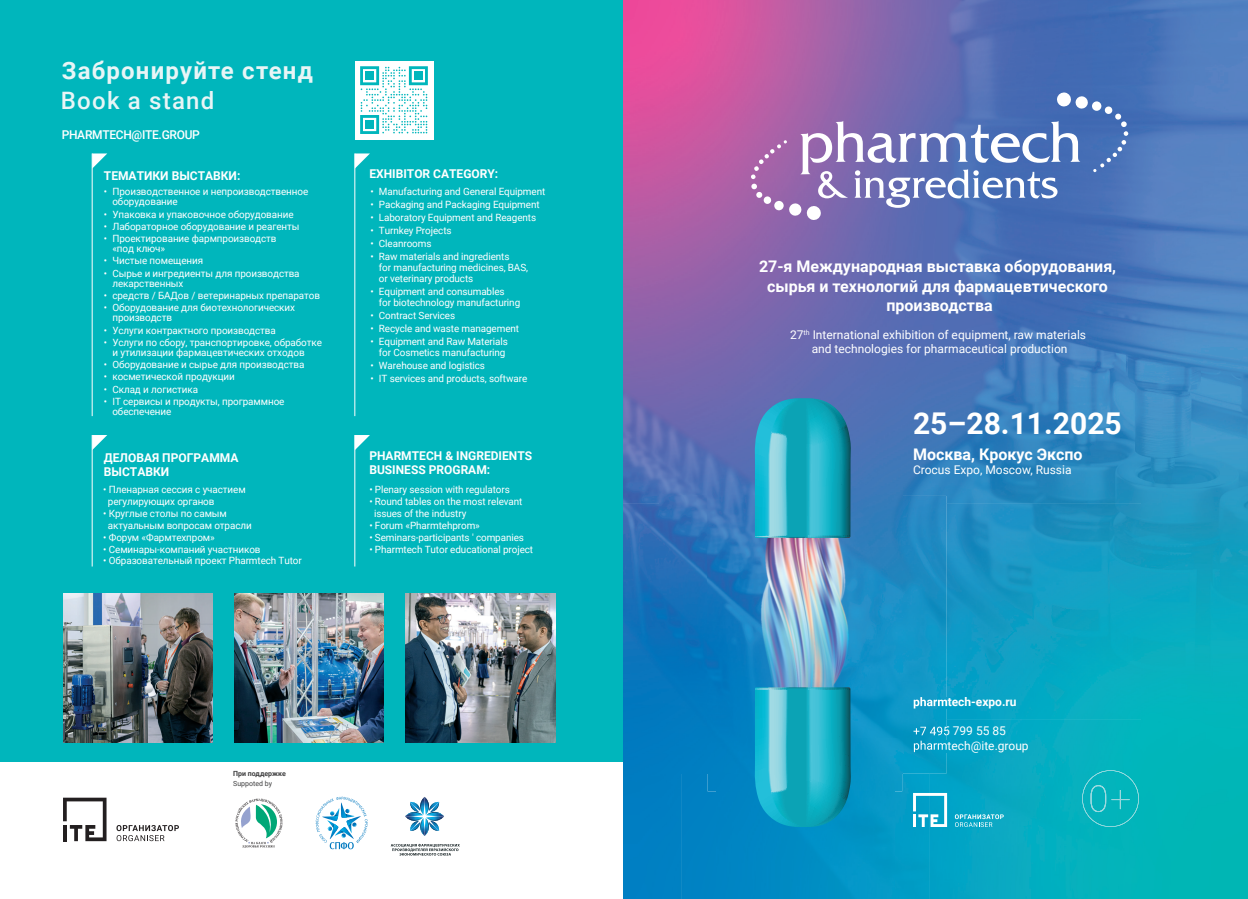
<style>
.page{position:relative;width:1248px;height:899px;background:#fff}
.page>*{position:absolute;margin:0;border:0;box-sizing:border-box;transform-origin:0 0}
.t1{font:700 30px "Roboto";color:#fff}
.t2{font:700 24px "Roboto";letter-spacing:.05em;color:#e8f5f6}
.t3{font:500 24px "Roboto";letter-spacing:.05em;color:#e8f5f6}
.t4{font:700 16px/19.2px "Roboto";color:#fff;text-align:center}
.t5{font:700 12.1px/14.4px "Roboto";color:#fff}
.t6{font:500 12.1px "Roboto";letter-spacing:-.025em;color:#fff}
.t7{font:12px/14.4px "Roboto";color:#fff;text-align:center}
.t8{font:700 12px "Roboto";color:#fff}
.t9{font:10px/10.2px "Roboto";letter-spacing:-.01em;color:#fff}
.t10{font:700 7.1px "Roboto";color:#3e3e3f}
.t11{font:7.1px "Roboto";color:#3e3e3f}
</style>
<div class="page">
<img style="left:622px;top:0;width:625px;height:503px">
<img style="left:622px;top:503px;width:59px;height:396px">
<img style="left:946px;top:503px;width:195px;height:216px">
<img style="left:1141px;top:503px;width:106px;height:396px">
<img style="left:929px;top:719px;width:213px;height:180px">
<div style="left:681px;top:773px;width:35px;height:126px;background:#0081c2"></div>
<img style="left:894px;top:773px;width:35px;height:126px">
<img style="left:716px;top:791px;width:178px;height:108px">
<img style="left:946px;top:697px;width:69px;height:11px">
<img style="left:946px;top:726px;width:59px;height:9px">
<img style="left:946px;top:740px;width:82px;height:12px">
<img style="left:1082px;top:770px;width:56px;height:57px">
<svg style="left:750px;top:92px;width:378px;height:129px;background:#7c7ebb"></svg>
<svg style="left:913px;top:793px;width:34px;height:34px"></svg>
<svg style="left:954px;top:814px;width:49px;height:13px"></svg>
<img style="left:707px;top:478px;width:195px;height:313px">
<img style="left:902px;top:496px;width:44px;height:277px">
<img style="left:913px;top:697px;width:33px;height:11px">
<img style="left:913px;top:726px;width:33px;height:9px">
<img style="left:913px;top:740px;width:33px;height:12px">
<img style="left:659px;top:496px;width:48px;height:277px">
<svg style="left:754px;top:687px;width:97px;height:140px;background:#23acc1"></svg>
<svg style="left:754px;top:398px;width:97px;height:140px;background:#2aa9c0"></svg>
<div style="left:0;top:0;width:622px;height:899px;background:#00b6bc"></div>
<svg style="left:93px;top:153px;width:14px;height:15px"></svg>
<hr style="left:92px;top:153px;width:1px;height:263px;background:#fff">
<svg style="left:355px;top:153px;width:15px;height:16px"></svg>
<hr style="left:354px;top:153px;width:1px;height:263px;background:#fff">
<svg style="left:93px;top:435px;width:14px;height:15px"></svg>
<hr style="left:92px;top:435px;width:1px;height:131px;background:#fff">
<svg style="left:355px;top:435px;width:15px;height:15px"></svg>
<hr style="left:354px;top:435px;width:1px;height:131px;background:#fff">
<div style="left:0;top:762px;width:622px;height:137px;background:#fff"></div>
<img style="left:63px;top:593px;width:149px;height:149px">
<img style="left:406px;top:593px;width:149px;height:149px">
<img style="left:234px;top:593px;width:150px;height:149px">
<svg style="left:235px;top:798px;width:48px;height:50px"></svg>
<svg style="left:315px;top:796px;width:52px;height:53px"></svg>
<svg style="left:405px;top:797px;width:39px;height:39px"></svg>
<svg style="left:391px;top:843px;width:68px;height:12px"></svg>
<svg style="left:63px;top:797px;width:43px;height:44px"></svg>
<svg style="left:116px;top:825px;width:63px;height:16px"></svg>
<div style="left:355px;top:61px;width:78px;height:78px;background:#fff"></div>
<svg style="left:360px;top:66px;width:68px;height:68px"></svg>
<div style="left:365px;top:72px;width:8px;height:8px;background:#00b6bc"></div>
<div style="left:414px;top:72px;width:8px;height:8px;background:#00b6bc"></div>
<div style="left:365px;top:120px;width:8px;height:9px;background:#00b6bc"></div>
<h2 class="t2" style="left:62px;top:54px;width:252px">Забронируйте стенд</h2>
<h2 class="t3" style="left:61px;top:84px;width:155px">Book a stand</h2>
<p class="t6" style="left:62px;top:126px;width:140px">PHARMTECH@ITE.GROUP</p>
<p class="t5" style="left:104px;top:168px;width:138px">ТЕМАТИКИ ВЫСТАВКИ:</p>
<p class="t5" style="left:369px;top:166px;width:130px">EXHIBITOR CATEGORY:</p>
<p class="t9" style="left:112px;top:186px;width:197px;text-indent:-9px">• Производственное и непроизводственное оборудование</p>
<p class="t9" style="left:104px;top:208px;width:191px">• Упаковка и упаковочное оборудование</p>
<p class="t9" style="left:104px;top:221px;width:197px">• Лабораторное оборудование и реагенты</p>
<p class="t9" style="left:112px;top:233px;width:166px;text-indent:-9px">• Проектирование фармпроизводств «под ключ»</p>
<p class="t9" style="left:104px;top:255px;width:101px">• Чистые помещения</p>
<p class="t9" style="left:112px;top:267px;width:189px;text-indent:-9px">• Сырье и ингредиенты для производства лекарственных</p>
<p class="t9" style="left:104px;top:290px;width:218px">• средств / БАДов / ветеринарных препаратов</p>
<p class="t9" style="left:112px;top:302px;width:184px;text-indent:-9px">• Оборудование для биотехнологических производств</p>
<p class="t9" style="left:104px;top:324px;width:173px">• Услуги контрактного производства</p>
<p class="t9" style="left:112px;top:337px;width:211px;text-indent:-9px">• Услуги по сбору, транспортировке, обработке и утилизации фармацевтических отходов</p>
<p class="t9" style="left:104px;top:359px;width:202px">• Оборудование и сырье для производства</p>
<p class="t9" style="left:104px;top:371px;width:132px">• косметической продукции</p>
<p class="t9" style="left:104px;top:383px;width:96px">• Склад и логистика</p>
<p class="t9" style="left:112px;top:396px;width:173px;text-indent:-9px">• IT cервисы и продукты, программное обеспечение</p>
<p class="t5" style="left:104px;top:449px;width:136px">ДЕЛОВАЯ ПРОГРАММА<br>ВЫСТАВКИ</p>
<p class="t9" style="left:108px;top:483px;width:139px;line-height:11.9px;text-indent:-5px">• Пленарная сессия с участием регулирующих органов</p>
<p class="t9" style="left:108px;top:507px;width:145px;line-height:11.9px;text-indent:-5px">• Круглые столы по самым актуальным вопросам отрасли</p>
<p class="t9" style="left:103px;top:531px;width:113px">• Форум «Фармтехпром»</p>
<p class="t9" style="left:103px;top:543px;width:159px">• Семинары-компаний участников</p>
<p class="t9" style="left:103px;top:555px;width:200px">• Образовательный проект Pharmtech Tutor</p>
<p class="t9" style="left:370px;top:186px;width:176px">• Manufacturing and General Equipment</p>
<p class="t9" style="left:370px;top:199px;width:171px">• Packaging and Packaging Equipment</p>
<p class="t9" style="left:370px;top:212px;width:167px">• Laboratory Equipment and Reagents</p>
<p class="t9" style="left:370px;top:225px;width:83px">• Turnkey Projects</p>
<p class="t9" style="left:370px;top:238px;width:63px">• Cleanrooms</p>
<p class="t9" style="left:379px;top:251px;width:151px;line-height:11px;text-indent:-9px">• Raw materials and ingredients<br>for manufacturing medicines, BAS, or veterinary products</p>
<p class="t9" style="left:379px;top:286px;width:143px;line-height:11px;text-indent:-9px">• Equipment and consumables<br>for biotechnology manufacturing</p>
<p class="t9" style="left:370px;top:310px;width:86px">• Contract Services</p>
<p class="t9" style="left:370px;top:323px;width:150px">• Recycle and waste management</p>
<p class="t9" style="left:370px;top:336px;width:139px;line-height:11px;text-align:right">• Equipment and Raw Materials for Cosmetics manufacturing</p>
<p class="t9" style="left:370px;top:360px;width:116px">• Warehouse and logistics</p>
<p class="t9" style="left:370px;top:373px;width:158px">• IT services and products, software</p>
<p class="t5" style="left:369px;top:448px;width:164px">PHARMTECH &amp; INGREDIENTS<br>BUSINESS PROGRAM:</p>
<p class="t9" style="left:369px;top:484px;width:142px">• Plenary session with regulators</p>
<p class="t9" style="left:374px;top:495px;width:150px;line-height:11.9px;text-indent:-5px">• Round tables on the most relevant issues of the industry</p>
<p class="t9" style="left:369px;top:520px;width:112px">• Forum «Pharmtehprom»</p>
<p class="t9" style="left:369px;top:531px;width:156px">• Seminars-participants ' companies</p>
<p class="t9" style="left:369px;top:543px;width:165px">• Pharmtech Tutor educational project</p>
<p class="t10" style="left:233px;top:768px;width:54px">При поддержке</p>
<p class="t11" style="left:233px;top:778px;width:40px">Suppoted by</p>
<h3 class="t4" style="left:759px;top:256px;width:359px">27-я Международная выставка оборудования, сырья и технологий для фармацевтического производства</h3>
<p class="t7" style="left:790px;top:327px;width:297px">27<sup>th</sup> International exhibition of equipment, raw materials and technologies for pharmaceutical production</p>
<h1 class="t1" style="left:913px;top:402px;width:210px">25–28.11.2025</h1>
<h3 class="t4" style="left:913px;top:444px;width:171px">Москва, Крокус Экспо</h3>
<p class="t7" style="left:913px;top:462px;width:160px">Crocus Expo, Moscow, Russia</p>
<p class="t8" style="left:913px;top:693px;width:105px">pharmtech-expo.ru</p>
<p class="t7" style="left:913px;top:723px;width:117px;text-align:left">+7 495 799 55 85 pharmtech@ite.group</p>
</div>
